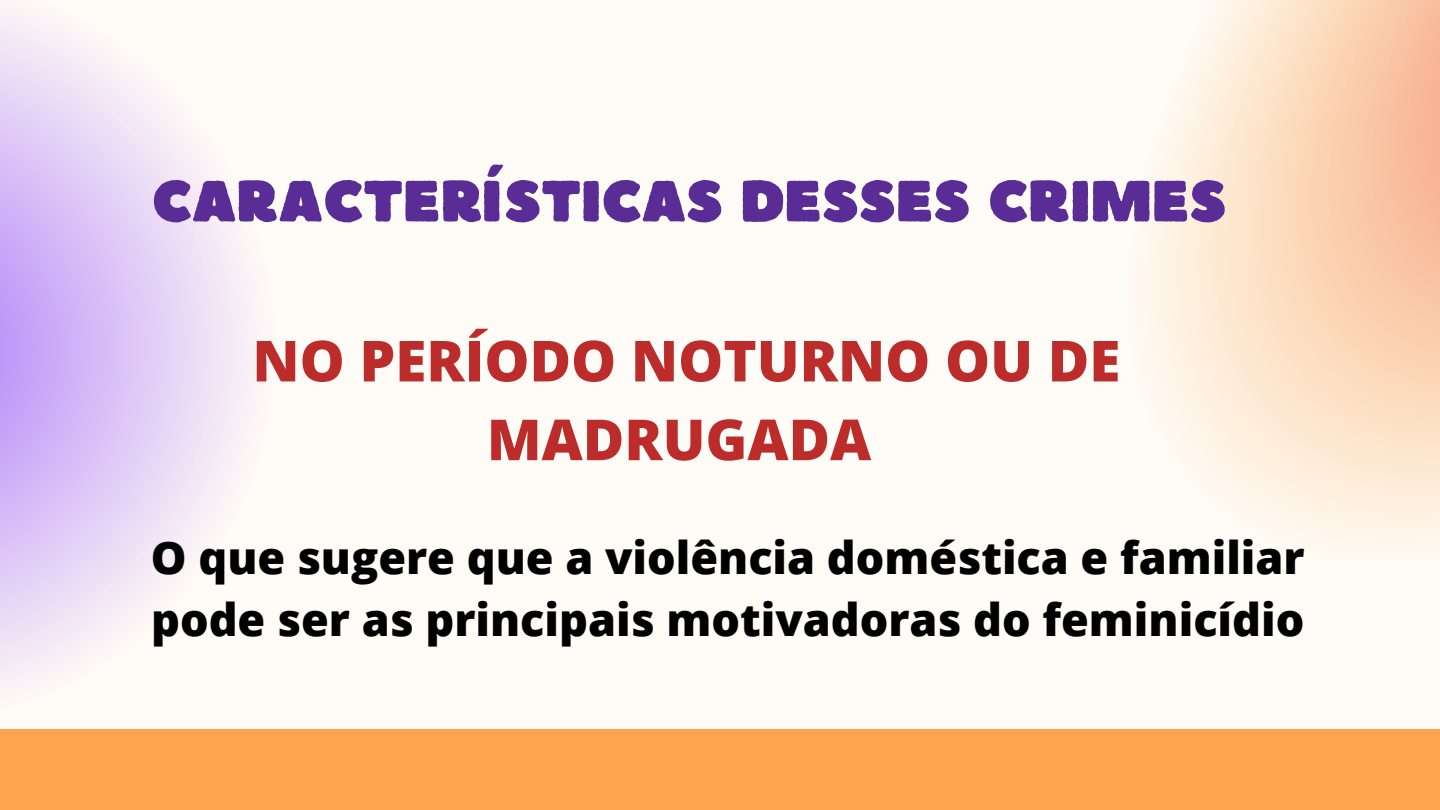
<style>
.page{position:relative;width:1440px;height:810px;background:#fffbf6}
.page>*{position:absolute;margin:0;border:0;box-sizing:border-box;transform-origin:0 0}
.t1{font:58px "Boulder";color:#5a2c96}
.t2{font:800 56.6px/78.8px "Open Sans";color:#bc2c2a;text-align:center}
.t3{font:800 45px "Open Sans";color:#000}
</style>
<div class="page">
<svg style="left:0;top:13px;width:249px;height:671px"></svg>
<svg style="left:1151px;top:0;width:289px;height:540px"></svg>
<div style="left:0;top:729px;width:1440px;height:81px;background:#ffa34e"></div>
<p class="t1" style="left:152px;top:163px;width:1076px">CARACTERÍSTICAS DESSES CRIMES</p>
<p class="t2" style="left:252px;top:320px;width:869px">NO PERÍODO NOTURNO OU DE<br>MADRUGADA</p>
<p class="t3" style="left:151px;top:526px;width:1155px">O que sugere que a violência doméstica e familiar</p>
<p class="t3" style="left:151px;top:588px;width:1155px">pode ser as principais motivadoras do feminicídio</p>
</div>
